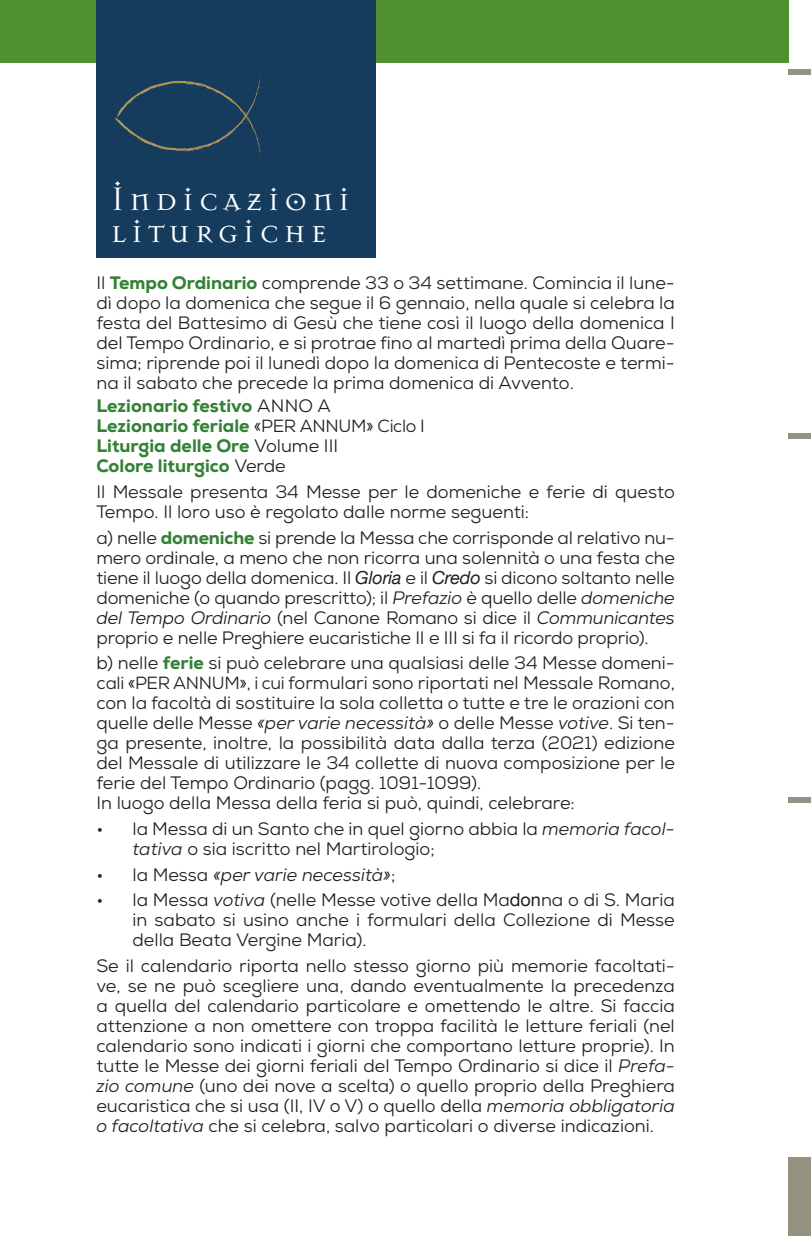
<style>
.page{position:relative;width:811px;height:1236px;background:#fff}
.page>*{position:absolute;margin:0;border:0;box-sizing:border-box;transform-origin:0 0}
.t1{font:36px "Manson Alternate";letter-spacing:.12em;color:#fff}
.t2{font:18px/20px "Nexa";color:#231f20;text-align:justify}
.t3{font:800 18px "Nexa";color:#338134}
.t4{font:italic 18px "Nexa";color:#231f20}
.s1{font-weight:800;color:#338134}
.s2{font-weight:400;color:#231f20}
.s3{font-weight:400;font-size:17.6px;color:#231f20}
.s4{font-family:"Helvetica Neue";font-style:italic}
.s5{font-style:italic}
.s6{font-size:17.6px}
.s7{font-style:normal}
.s8{font-family:"Helvetica Neue"}
</style>
<div class="page">
<div style="left:788px;top:1157px;width:23px;height:79px;background:#95937f"></div>
<div style="left:788px;top:433px;width:23px;height:6px;background:#95937f"></div>
<div style="left:788px;top:69px;width:23px;height:6px;background:#95937f"></div>
<div style="left:788px;top:797px;width:23px;height:5px;background:#95937f"></div>
<div style="left:0;top:0;width:788px;height:62px;background:#509030"></div>
<div style="left:96px;top:0;width:279px;height:258px;background:#163c5d"></div>
<svg style="left:115px;top:71px;width:146px;height:91px"></svg>
<p class="t1" style="left:110px;top:178px;width:241px">Indicazioni</p>
<p class="t1" style="left:110px;top:210px;width:218px">liturgiche</p>
<p class="t2" style="left:96px;top:273px;width:580px">Il <span class="s1">Tempo Ordinario</span> comprende 33 o 34 settimane. Comincia il lune&shy;dì dopo la domenica che segue il 6 gennaio, nella quale si celebra la festa del Battesimo di Gesù che tiene così il luogo della domenica I del Tempo Ordinario, e si protrae fino al martedì prima della Quare&shy;sima; riprende poi il lunedì dopo la domenica di Pentecoste e termi&shy;na il sabato che precede la prima domenica di Avvento.</p>
<p class="t3" style="left:96px;top:395px;width:236px">Lezionario festivo <span class="s2">ANNO A</span></p>
<p class="t3" style="left:96px;top:415px;width:330px">Lezionario feriale <span class="s3">«PER ANNUM» Ciclo I</span></p>
<p class="t3" style="left:96px;top:435px;width:243px">Liturgia delle Ore <span class="s2">Volume III</span></p>
<p class="t3" style="left:96px;top:455px;width:191px">Colore liturgico <span class="s2">Verde</span></p>
<p class="t2" style="left:96px;top:482px;width:580px">Il Messale presenta 34 Messe per le domeniche e ferie di questo<br>Tempo. Il loro uso è regolato dalle norme seguenti:</p>
<p class="t2" style="left:96px;top:527px;width:580px">a) nelle <span class="s1">domeniche</span> si prende la Messa che corrisponde al relativo nu&shy;mero ordinale, a meno che non ricorra una solennità o una festa che tiene il luogo della domenica. Il <span class="s4">Gloria</span> e il <span class="s4">Credo</span> si dicono soltanto nelle domeniche (o quando prescritto); il <span class="s5">Prefazio</span> è quello delle <span class="s5">domeniche del Tempo Ordinario</span> (nel Canone Romano si dice il <span class="s5">Communicantes </span>proprio e nelle Preghiere eucaristiche II e III si fa il ricordo proprio).</p>
<p class="t2" style="left:96px;top:653px;width:580px">b) nelle <span class="s1">ferie</span> si può celebrare una qualsiasi delle 34 Messe domeni&shy;c<span class="s6">ali «PER ANNUM», i cui</span> formulari sono riportati nel Messale Romano, con la facoltà di sostituire la sola colletta o tutte e tre le orazioni con quelle delle Messe <span class="s5">«per varie necessità»</span> o delle Messe <span class="s5">votive</span>. Si ten&shy;ga presente, inoltre, la possibilità data dalla terza (2021) edizione del Messale di utilizzare le 34 collette di nuova composizione per le ferie del Tempo Ordinario (pagg. 1091-1099).</p>
<p class="t2" style="left:96px;top:793px;width:480px">In luogo della Messa della feria si può, quindi, celebrare:</p>
<p class="t2" style="left:132px;top:819px;width:544px;text-indent:-36px">• la Messa di un Santo che in quel giorno abbia la <span class="s5">memoria facol&shy;tativa</span> o sia iscritto nel Martirologio;</p>
<p class="t4" style="left:96px;top:863px;width:300px"><span class="s7">• la Messa</span> «per varie necessità»<span class="s7">;</span></p>
<p class="t2" style="left:132px;top:890px;width:544px;text-indent:-36px">• la Messa <span class="s5">votiva</span> (nelle Messe votive della Ma<span class="s8">don</span>na o di S. Maria in sabato si usino anche i formulari della Collezione di Messe della Beata Vergine Maria).</p>
<p class="t2" style="left:96px;top:956px;width:580px">Se il calendario riporta nello stesso giorno più memorie facoltati&shy;ve, se ne può scegliere una, dando eventualmente la precedenza a quella del calendario particolare e omettendo le altre. Si faccia attenzione a non omettere con troppa facilità le letture feriali (nel calendario sono indicati i giorni che comportano letture proprie). In tutte le Messe dei giorni feriali del Tempo Ordinario si dice il <span class="s5">Prefa&shy;zio comune</span> (uno dei nove a scelta) o quello proprio della Preghiera eucaristica che si usa (II, IV o V) o quello della <span class="s5">memoria obbligatoria o facoltativa</span> che si celebra, salvo particolari o diverse indicazioni.</p>
</div>
